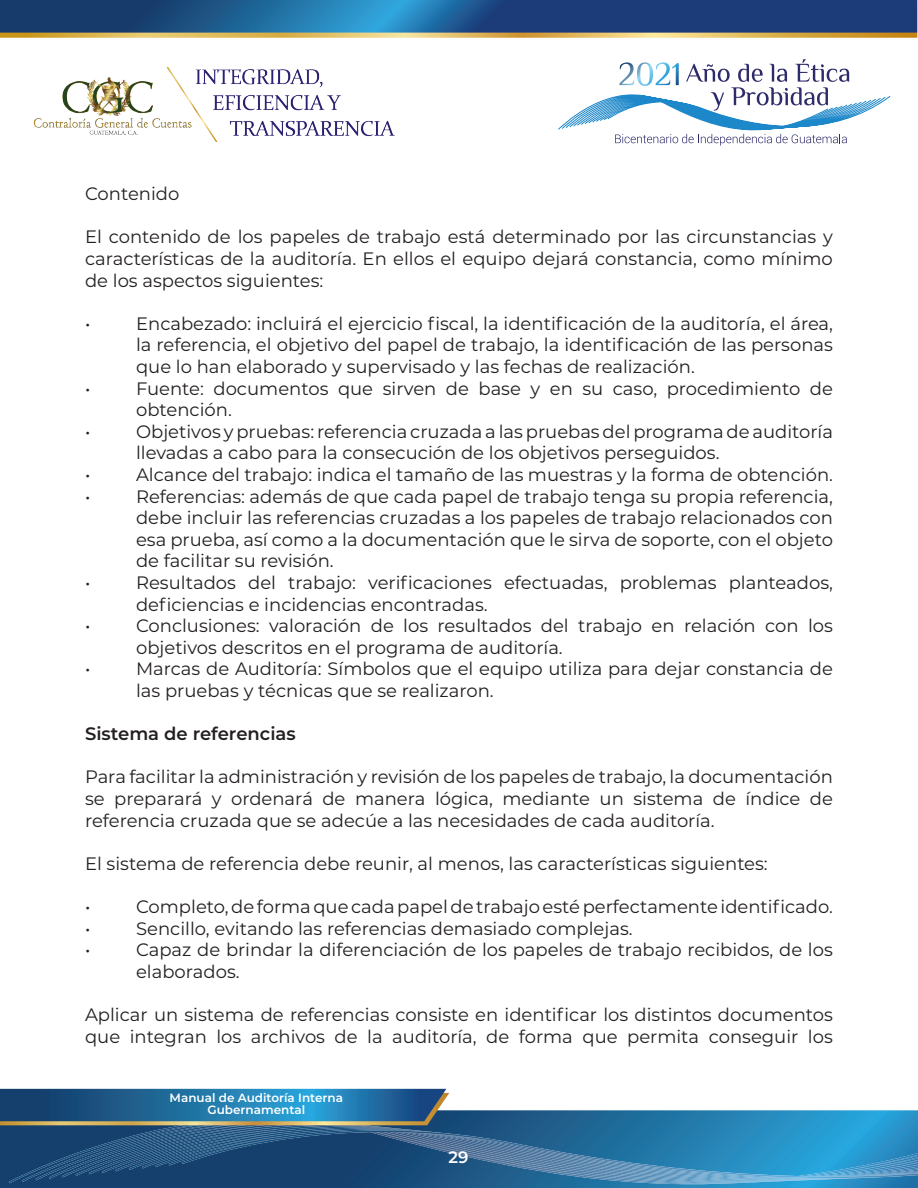
<style>
.page{position:relative;width:918px;height:1188px;background:#fff}
.page>*{position:absolute;margin:0;border:0;box-sizing:border-box;transform-origin:0 0}
.t1{font:18px/21.6px "Montserrat";color:#231f20}
.t2{font:600 18px "Montserrat";color:#231f20}
.t3{font:600 16.5px "Montserrat";color:#fff}
.t4{font:600 12px/12px "Montserrat";color:#fff;text-align:center}
</style>
<div class="page">
<img style="left:0;top:0;width:918px;height:142px">
<div style="left:547px;top:45px;width:343px;height:126px;background:#fff"></div>
<svg style="left:558px;top:59px;width:332px;height:87px"></svg>
<svg style="left:449px;top:1110px;width:469px;height:78px;background:#2f81b0"></svg>
<img style="left:449px;top:1120px;width:469px;height:58px">
<svg style="left:0;top:1089px;width:449px;height:99px;background:#275a82"></svg>
<p class="t1" style="left:85px;top:182px;width:96px">Contenido</p>
<p class="t1" style="left:85px;top:226px;width:749px;text-align:justify">El contenido de los papeles de trabajo está determinado por las circunstancias y características de la auditoría. En ellos el equipo dejará constancia, como mínimo de los aspectos siguientes:</p>
<p class="t1" style="left:85px;top:312px;width:7px">•</p>
<p class="t1" style="left:136px;top:312px;width:698px;text-align:justify">Encabezado: incluirá el ejercicio fiscal, la identificación de la auditoría, el área, la referencia, el objetivo del papel de trabajo, la identificación de las personas que lo han elaborado y supervisado y las fechas de realización.</p>
<p class="t1" style="left:85px;top:377px;width:7px">•</p>
<p class="t1" style="left:136px;top:377px;width:698px">Fuente: documentos que sirven de base y en su caso, procedimiento de obtención.</p>
<p class="t1" style="left:85px;top:420px;width:7px">•</p>
<p class="t1" style="left:136px;top:420px;width:698px">Objetivos y pruebas: referencia cruzada a las pruebas del programa de auditoría llevadas a cabo para la consecución de los objetivos perseguidos.</p>
<p class="t1" style="left:85px;top:463px;width:7px">•</p>
<p class="t1" style="left:136px;top:463px;width:698px">Alcance del trabajo: indica el tamaño de las muestras y la forma de obtención.</p>
<p class="t1" style="left:85px;top:485px;width:7px">•</p>
<p class="t1" style="left:136px;top:485px;width:698px;text-align:justify">Referencias: además de que cada papel de trabajo tenga su propia referencia, debe incluir las referencias cruzadas a los papeles de trabajo relacionados con esa prueba, así como a la documentación que le sirva de soporte, con el objeto de facilitar su revisión.</p>
<p class="t1" style="left:85px;top:571px;width:7px">•</p>
<p class="t1" style="left:136px;top:571px;width:698px">Resultados del trabajo: verificaciones efectuadas, problemas planteados, deficiencias e incidencias encontradas.</p>
<p class="t1" style="left:85px;top:614px;width:7px">•</p>
<p class="t1" style="left:136px;top:614px;width:698px">Conclusiones: valoración de los resultados del trabajo en relación con los objetivos descritos en el programa de auditoría.</p>
<p class="t1" style="left:85px;top:658px;width:7px">•</p>
<p class="t1" style="left:136px;top:658px;width:698px">Marcas de Auditoría: Símbolos que el equipo utiliza para dejar constancia de las pruebas y técnicas que se realizaron.</p>
<p class="t2" style="left:85px;top:721px;width:212px">Sistema de referencias</p>
<p class="t1" style="left:85px;top:766px;width:749px;text-align:justify">Para facilitar la administración y revisión de los papeles de trabajo, la documentación se preparará y ordenará de manera lógica, mediante un sistema de índice de referencia cruzada que se adecúe a las necesidades de cada auditoría.</p>
<p class="t1" style="left:85px;top:852px;width:684px">El sistema de referencia debe reunir, al menos, las características siguientes:</p>
<p class="t1" style="left:85px;top:895px;width:7px">•</p>
<p class="t1" style="left:136px;top:895px;width:698px">Completo, de forma que cada papel de trabajo esté perfectamente identificado.</p>
<p class="t1" style="left:85px;top:917px;width:7px">•</p>
<p class="t1" style="left:136px;top:917px;width:498px">Sencillo, evitando las referencias demasiado complejas.</p>
<p class="t1" style="left:85px;top:938px;width:7px">•</p>
<p class="t1" style="left:136px;top:938px;width:698px">Capaz de brindar la diferenciación de los papeles de trabajo recibidos, de los elaborados.</p>
<p class="t1" style="left:85px;top:1003px;width:749px">Aplicar un sistema de referencias consiste en identificar los distintos documentos que integran los archivos de la auditoría, de forma que permita conseguir los</p>
<p class="t4" style="left:170px;top:1092px;width:175px">Manual de Auditoría Interna<br>Gubernamental</p>
<p class="t3" style="left:449px;top:1145px;width:21px">29</p>
</div>
